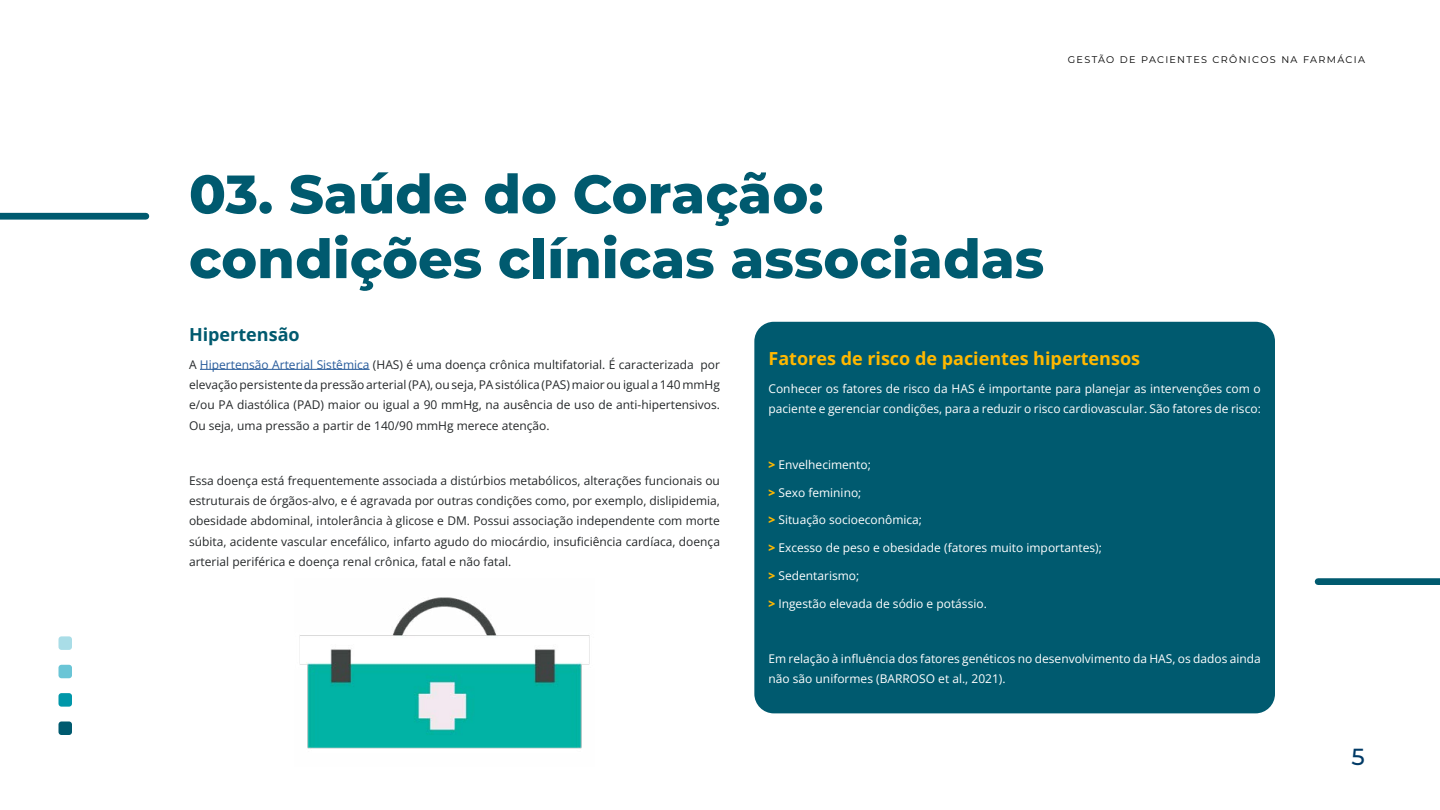
<style>
.page{position:relative;width:1440px;height:810px;background:#fff}
.page>*{position:absolute;margin:0;border:0;box-sizing:border-box;transform-origin:0 0}
.t1{font:800 54px/64.8px "Montserrat";color:#005a6f}
.t2{font:500 23.25px "Montserrat";color:#013a66}
.t3{font:700 18px "Open Sans";color:#ffb800}
.t4{font:700 18px "Open Sans";color:#005a6f}
.t5{font:12px/20.2px "Open Sans";color:#25282a;text-align:justify}
.t6{font:12px/20.2px "Open Sans";color:#fff}
.t7{font:9.68px "Montserrat";letter-spacing:.14em;color:#000}
.s1{color:#275b9b}
.s2{font-weight:800;color:#ffb800}
</style>
<div class="page">
<div style="left:58px;top:722px;width:14px;height:13px;background:#005a6f;border-radius:3px"></div>
<div style="left:58px;top:693px;width:14px;height:14px;background:#0097a9;border-radius:3px"></div>
<div style="left:58px;top:665px;width:14px;height:13px;background:#6ac5d6;border-radius:3px"></div>
<div style="left:58px;top:636px;width:14px;height:14px;background:#a9dde7;border-radius:3px"></div>
<div style="left:754px;top:322px;width:521px;height:391px;background:#005a6f;border-radius:19px"></div>
<div style="left:0;top:213px;width:146px;height:7px;background:#005a6f"></div>
<hr style="left:200px;top:369px;width:170px;height:1px;background:#275b9b">
<div style="left:1318px;top:578px;width:122px;height:7px;background:#005a6f"></div>
<img style="left:299px;top:597px;width:291px;height:152px">
<p class="t7" style="left:1068px;top:53px;width:299px">GESTÃO DE PACIENTES CRÔNICOS NA FARMÁCIA</p>
<h1 class="t1" style="left:189px;top:159px;width:857px">03. Saúde do Coração: condições clínicas associadas</h1>
<h3 class="t4" style="left:189px;top:322px;width:112px">Hipertensão</h3>
<p class="t5" style="left:189px;top:354px;width:533px">A <span class="s1">Hipertensão Arterial Sistêmica</span> (HAS) é uma doença crônica multifatorial. É caracterizada por elevação persistente da pressão arterial (PA), ou seja, PA sistólica (PAS) maior ou igual a 140 mmHg e/ou PA diastólica (PAD) maior ou igual a 90 mmHg, na ausência de uso de anti-hipertensivos.<br>Ou seja, uma pressão a partir de 140/90 mmHg merece atenção.</p>
<h3 class="t3" style="left:769px;top:347px;width:373px">Fatores de risco de pacientes hipertensos</h3>
<p class="t6" style="left:769px;top:378px;width:494px">Conhecer os fatores de risco da HAS é importante para planejar as intervenções com o paciente e gerenciar condições, para a reduzir o risco cardiovascular. São fatores de risco:</p>
<p class="t5" style="left:189px;top:470px;width:533px">Essa doença está frequentemente associada a distúrbios metabólicos, alterações funcionais ou estruturais de órgãos-alvo, e é agravada por outras condições como, por exemplo, dislipidemia, obesidade abdominal, intolerância à glicose e DM. Possui associação independente com morte súbita, acidente vascular encefálico, infarto agudo do miocárdio, insuficiência cardíaca, doença arterial periférica e doença renal crônica, fatal e não fatal.</p>
<p class="t6" style="left:769px;top:454px;width:104px"><span class="s2">&gt;</span> Envelhecimento;</p>
<p class="t6" style="left:769px;top:482px;width:94px"><span class="s2">&gt;</span> Sexo feminino;</p>
<p class="t6" style="left:769px;top:510px;width:155px"><span class="s2">&gt;</span> Situação socioeconômica;</p>
<p class="t6" style="left:769px;top:537px;width:335px"><span class="s2">&gt;</span> Excesso de peso e obesidade (fatores muito importantes);</p>
<p class="t6" style="left:769px;top:565px;width:92px"><span class="s2">&gt;</span> Sedentarismo;</p>
<p class="t6" style="left:769px;top:593px;width:220px"><span class="s2">&gt;</span> Ingestão elevada de sódio e potássio.</p>
<p class="t6" style="left:769px;top:648px;width:494px">Em relação à influência dos fatores genéticos no desenvolvimento da HAS, os dados ainda não são uniformes (BARROSO et al., 2021).</p>
<h2 class="t2" style="left:1352px;top:741px;width:15px">5</h2>
</div>
